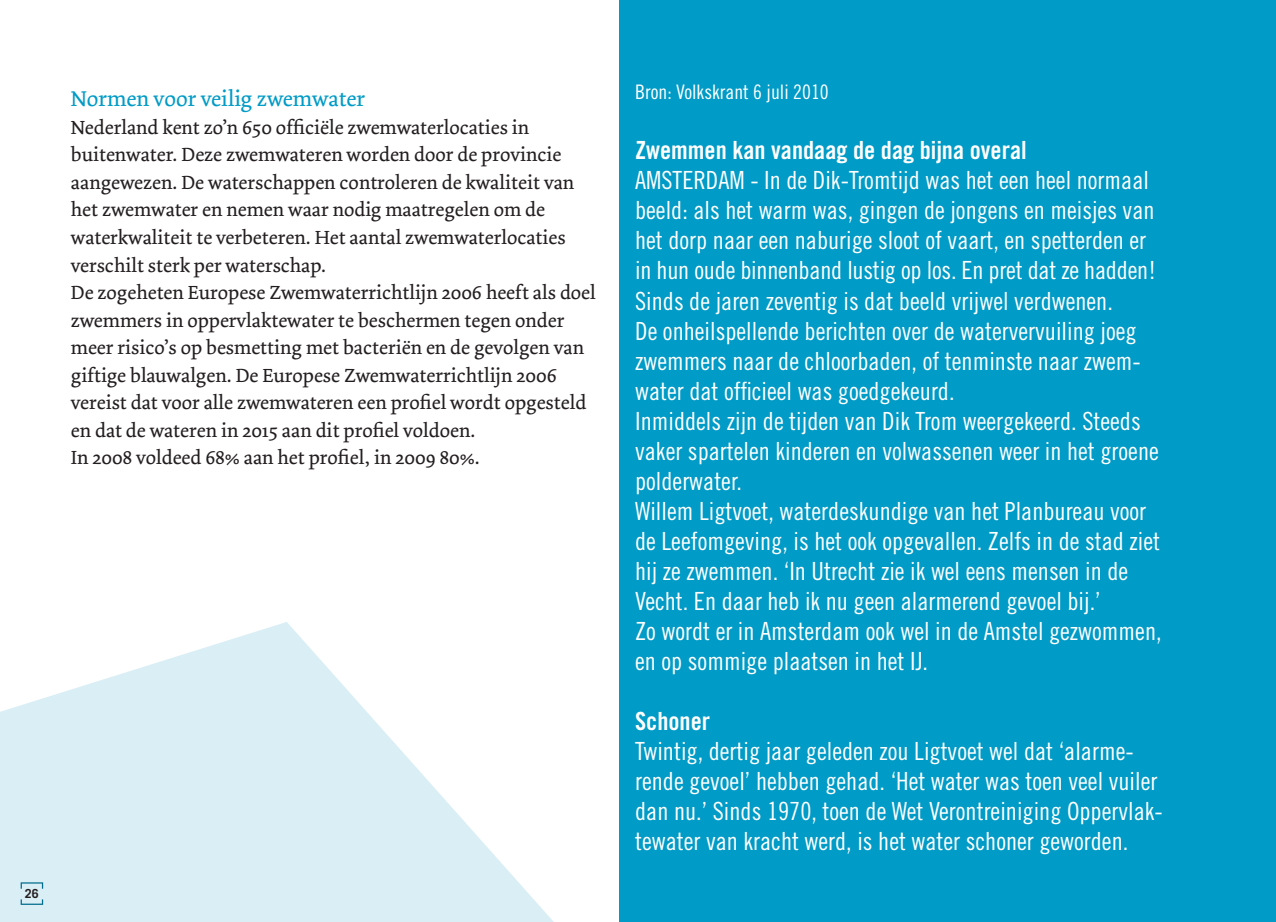
<style>
.page{position:relative;width:1276px;height:922px;background:#fff}
.page>*{position:absolute;margin:0;border:0;box-sizing:border-box;transform-origin:0 0}
.t1{font:25px/30px "Trade Gothic LT Std Cn 18";color:#fff}
.t2{font:25px "Trade Gothic LT Std Bd Cn 20";color:#fff}
.t3{font:22.5px "Dolly";color:#009bc6}
.t4{font:20px/27.5px "Dolly";color:#231f20}
.t5{font:20px "Trade Gothic LT Std Cn 18";color:#fff}
.t6{font:700 12.5px "Trade Gothic LT Std";color:#231f20}
</style>
<div class="page">
<div style="left:619px;top:0;width:657px;height:921px;background:#009bc6"></div>
<svg style="left:0;top:622px;width:553px;height:299px;fill:#daeef5"></svg>
<svg style="left:21px;top:882px;width:22px;height:22px"></svg>
<p class="t3" style="left:71px;top:86px;width:296px">Normen voor veilig zwemwater</p>
<p class="t4" style="left:71px;top:114px;width:526px">Nederland kent zo’n 650 officiële zwemwaterlocaties in buitenwater. Deze zwemwateren worden door de provincie aangewezen. De waterschappen controleren de kwaliteit van het zwemwater en nemen waar nodig maatregelen om de waterkwaliteit te verbeteren. Het aantal zwemwaterlocaties verschilt sterk per waterschap.<br>De zogeheten Europese Zwemwaterrichtlijn 2006 heeft als doel zwemmers in oppervlaktewater te beschermen tegen onder meer risico’s op besmetting met bacteriën en de gevolgen van giftige blauwalgen. De Europese Zwemwaterrichtlijn 2006 vereist dat voor alle zwemwateren een profiel wordt opgesteld en dat de wateren in 2015 aan dit profiel voldoen.<br>In 2008 voldeed 68% aan het profiel, in 2009 80%.</p>
<p class="t6" style="left:25px;top:885px;width:15px">26</p>
<p class="t5" style="left:635px;top:80px;width:195px">Bron: Volkskrant 6 juli 2010</p>
<p class="t2" style="left:635px;top:135px;width:393px">Zwemmen kan vandaag de dag bijna overal</p>
<p class="t1" style="left:635px;top:165px;width:528px">AMSTERDAM - In de Dik-Tromtijd was het een heel normaal beeld: als het warm was, gingen de jongens en meisjes van het dorp naar een naburige sloot of vaart, en spetterden er in hun oude binnenband lustig op los. En pret dat ze hadden!<br>Sinds de jaren zeventig is dat beeld vrijwel verdwenen.<br>De onheilspellende berichten over de watervervuiling joeg zwemmers naar de chloorbaden, of tenminste naar zwem&shy;water dat officieel was goedgekeurd.<br>Inmiddels zijn de tijden van Dik Trom weergekeerd. Steeds vaker spartelen kinderen en volwassenen weer in het groene polderwater.<br>Willem Ligtvoet, waterdeskundige van het Planbureau voor de Leefomgeving, is het ook opgevallen. Zelfs in de stad ziet hij ze zwemmen. ‘In Utrecht zie ik wel eens mensen in de Vecht. En daar heb ik nu geen alarmerend gevoel bij.’<br>Zo wordt er in Amsterdam ook wel in de Amstel gezwommen, en op sommige plaatsen in het IJ.</p>
<p class="t2" style="left:635px;top:705px;width:76px">Schoner</p>
<p class="t1" style="left:635px;top:735px;width:529px">Twintig, dertig jaar geleden zou Ligtvoet wel dat ‘alarme&shy;rende gevoel’ hebben gehad. ‘Het water was toen veel vuiler dan nu.’ Sinds 1970, toen de Wet Verontreiniging Oppervlak&shy;tewater van kracht werd, is het water schoner geworden.</p>
</div>
